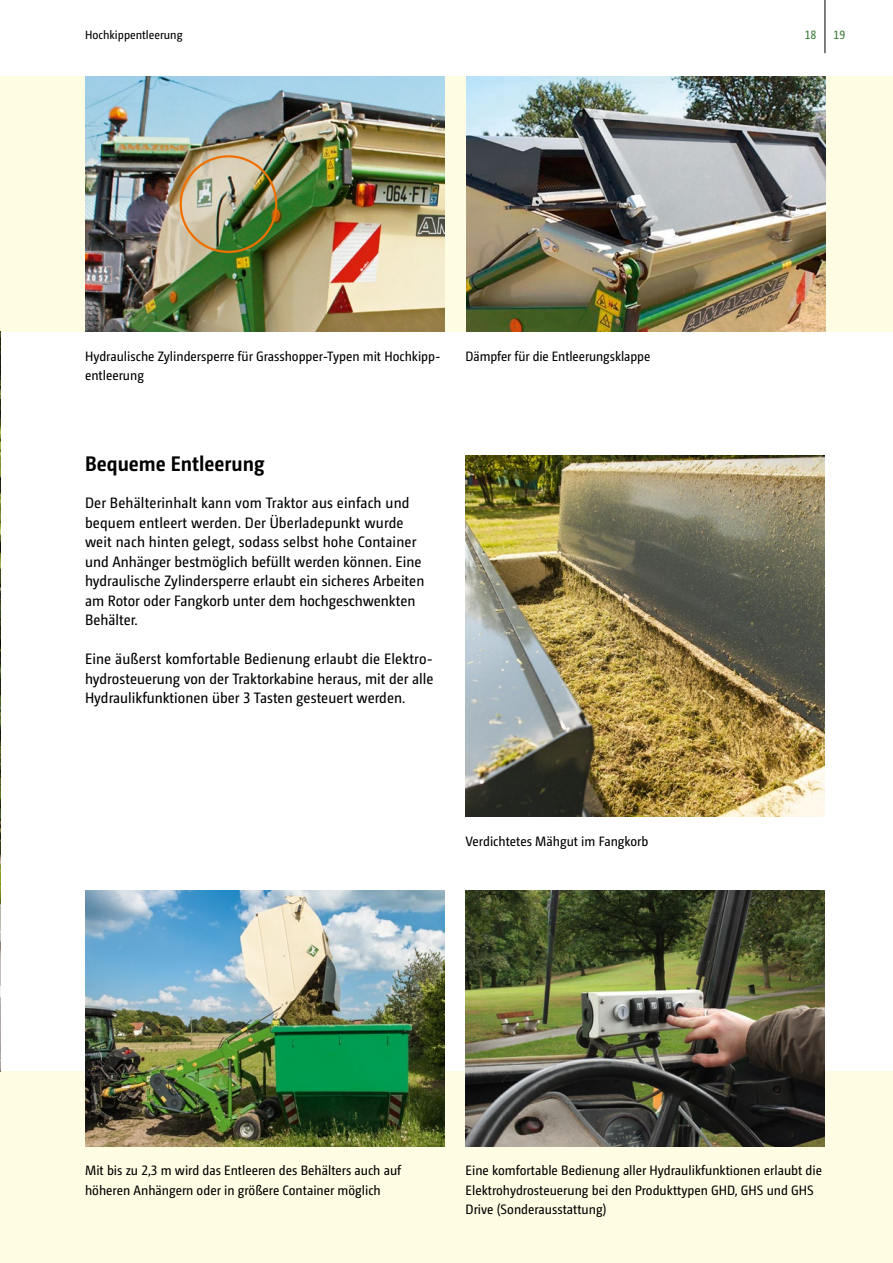
<style>
.page{position:relative;width:893px;height:1263px;background:#fff}
.page>*{position:absolute;margin:0;border:0;box-sizing:border-box;transform-origin:0 0}
.t1{font:700 21px "Camingo Dos Pro S Cd";color:#000}
.Body{font:15px/19.5px "Camingo Dos Pro S Cd";color:#000}
.BU_Head{font:13.5px/19.5px "Camingo Dos Pro S Cd";color:#000}
.Body-2{font:13.5px/19.5px "Camingo Dos Pro S Cd";color:#000}
.BILDUNTERSCHRIFT{font:13.5px "Camingo Dos Pro S Cd";letter-spacing:-.005em;color:#000}
.Kolumnentitel{font:12px "Camingo Dos Pro S Cd";color:#000}
.t2{font:12px "Camingo Dos Pro S Cd";color:#387d33}
</style>
<div class="page">
<div style="left:0;top:77px;width:893px;height:255px;background:#fffce4"></div>
<div style="left:0;top:1071px;width:893px;height:192px;background:#fffce4"></div>
<img style="left:0;top:332px;width:1px;height:739px">
<img style="left:85px;top:891px;width:359px;height:255px">
<img style="left:466px;top:455px;width:359px;height:361px">
<img style="left:466px;top:891px;width:359px;height:255px">
<img style="left:466px;top:77px;width:359px;height:255px">
<img style="left:85px;top:77px;width:359px;height:255px">
<div style="left:180px;top:155px;width:97px;height:98px;border:2px solid #ee7100;border-radius:50%"></div>
<hr style="left:825px;top:0;width:1px;height:53px;background:#000">
<p class="Kolumnentitel" style="left:85px;top:28px;width:99px">Hochkippentleerung</p>
<p class="t2" style="left:805px;top:28px;width:13px">18</p>
<p class="t2" style="left:833px;top:28px;width:13px">19</p>
<p class="Body-2" style="left:85px;top:346px;width:355px">Hydraulische Zylindersperre für Grasshopper-Typen mit Hochkipp&shy;entleerung</p>
<p class="BILDUNTERSCHRIFT" style="left:466px;top:348px;width:186px">Dämpfer für die Entleerungsklappe</p>
<p class="t1" style="left:85px;top:451px;width:181px">Bequeme Entleerung</p>
<p class="Body" style="left:85px;top:493px;width:341px">Der Behälterinhalt kann vom Traktor aus einfach und bequem entleert werden. Der Überladepunkt wurde weit nach hinten gelegt, sodass selbst hohe Container und Anhänger bestmöglich befüllt werden können. Eine hydraulische Zylindersperre erlaubt ein sicheres Arbeiten am Rotor oder Fangkorb unter dem hochgeschwenkten Behälter.</p>
<p class="Body" style="left:85px;top:649px;width:350px;text-align:justify">Eine äußerst komfortable Bedienung erlaubt die Elektro&shy;hydrosteuerung von der Traktorkabine heraus, mit der alle Hydraulikfunktionen über 3 Tasten gesteuert werden.</p>
<p class="BU_Head" style="left:466px;top:831px;width:184px">Verdichtetes Mähgut im Fangkorb</p>
<p class="BU_Head" style="left:85px;top:1161px;width:318px">Mit bis zu 2,3 m wird das Entleeren des Behälters auch auf höheren Anhängern oder in größere Container möglich</p>
<p class="BU_Head" style="left:466px;top:1161px;width:358px">Eine komfortable Bedienung aller Hydraulikfunktionen erlaubt die<br>Elektrohydrosteuerung bei den Produkttypen GHD, GHS und GHS<br>Drive (Sonderausstattung)</p>
</div>
